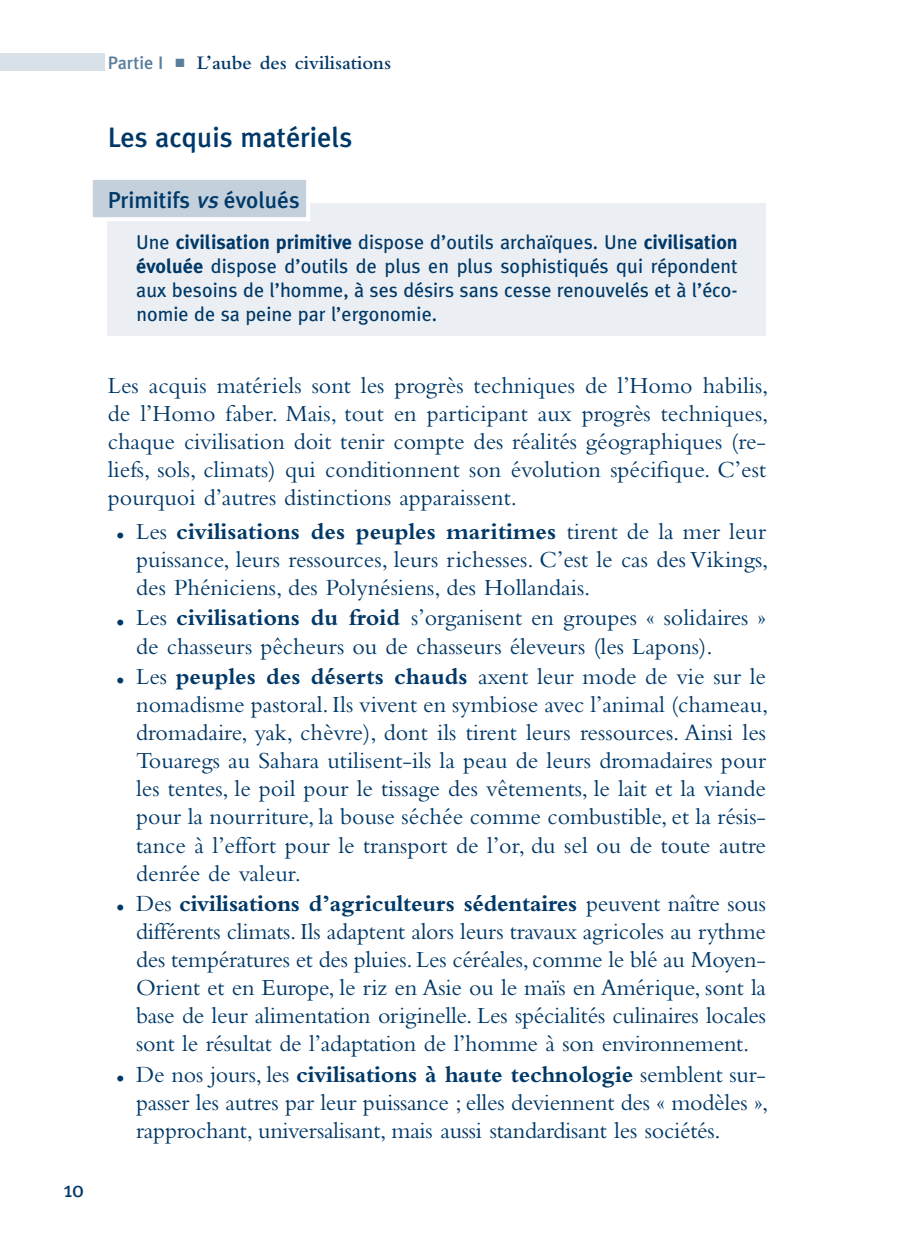
<style>
.page{position:relative;width:908px;height:1248px;background:#fff}
.page>*{position:absolute;margin:0;border:0;box-sizing:border-box;transform-origin:0 0}
.t1{font:500 28px "Meta Plus";color:#003867}
.t2{font:24px/28px "Bembo";color:#003867;text-align:justify}
.t3{font:500 23px "Meta Plus";color:#003867}
.t4{font:22px "Meta Plus";color:#003867}
.t5{font:20px/24px "Meta Plus";color:#003867;text-align:justify}
.t6{font:600 20px "Bembo";color:#003867}
.s1{font-family:"Meta Plus";font-weight:500;font-size:18px;color:#597e9c}
.s2{color:#597e9c}
.s3{font-style:italic}
.s4{font-weight:700}
</style>
<div class="page">
<div style="left:0;top:54px;width:105px;height:17px;background:#d9e1e8"></div>
<div style="left:108px;top:203px;width:657px;height:132px;background:#ebeff3"></div>
<div style="left:89px;top:176px;width:221px;height:45px;background:#c4d1dc;border:4px solid #fff"></div>
<p class="t4" style="left:63px;top:1176px;width:22px">10</p>
<p class="t6" style="left:108px;top:52px;width:285px"><span class="s1">Partie I</span> <span class="s2">■</span> L’aube des civilisations</p>
<p class="t1" style="left:108px;top:121px;width:246px">Les acquis matériels</p>
<p class="t3" style="left:108px;top:187px;width:193px">Primitifs <span class="s3">vs</span>évolués</p>
<p class="t5" style="left:136px;top:230px;width:603px">Une <span class="s4">civilisation primitive</span> dispose d’outils archaïques. Une <span class="s4">civilisation évoluée</span> dispose d’outils de plus en plus sophistiqués qui répondent aux besoins de l’homme, à ses désirs sans cesse renouvelés et à l’éco&shy;nomie de sa peine par l’ergonomie.</p>
<p class="t2" style="left:108px;top:371px;width:662px">Les acquis matériels sont les progrès techniques de l’Homo habilis, de l’Homo faber. Mais, tout en participant aux progrès techniques, chaque civilisation doit tenir compte des réalités géographiques (re&shy;liefs, sols, climats) qui conditionnent son évolution spécifique. C’est pourquoi d’autres distinctions apparaissent.</p>
<p class="t2" style="left:136px;top:516px;width:633px;text-indent:-20px">• Les <span class="s4">civilisations des peuples maritimes</span> tirent de la mer leur puissance, leurs ressources, leurs richesses. C’est le cas des Vikings, des Phéniciens, des Polynésiens, des Hollandais.</p>
<p class="t2" style="left:136px;top:603px;width:631px;text-indent:-20px">• Les <span class="s4">civilisations du froid</span> s’organisent en groupes « solidaires » de chasseurs pêcheurs ou de chasseurs éleveurs (les Lapons).</p>
<p class="t2" style="left:136px;top:662px;width:633px;text-indent:-20px">• Les <span class="s4">peuples des déserts chauds</span> axent leur mode de vie sur le nomadisme pastoral. Ils vivent en symbiose avec l’animal (chameau, dromadaire, yak, chèvre), dont ils tirent leurs ressources. Ainsi les Touaregs au Sahara utilisent-ils la peau de leurs dromadaires pour les tentes, le poil pour le tissage des vêtements, le lait et la viande pour la nourriture, la bouse séchée comme combustible, et la résis&shy;tance à l’effort pour le transport de l’or, du sel ou de toute autre denrée de valeur.</p>
<p class="t2" style="left:136px;top:889px;width:631px;text-indent:-20px">• Des <span class="s4">civilisations d’agriculteurs sédentaires</span> peuvent naître sous différents climats. Ils adaptent alors leurs travaux agricoles au rythme des températures et des pluies. Les céréales, comme le blé au Moyen-Orient et en Europe, le riz en Asie ou le maïs en Amérique, sont la base de leur alimentation originelle. Les spécialités culinaires locales sont le résultat de l’adaptation de l’homme à son environnement.</p>
<p class="t2" style="left:136px;top:1060px;width:633px;text-indent:-20px">• De nos jours, les <span class="s4">civilisations à haute technologie</span> semblent sur&shy;passer les autres par leur puissance ; elles deviennent des « modèles », rapprochant, universalisant, mais aussi standardisant les sociétés.</p>
</div>
